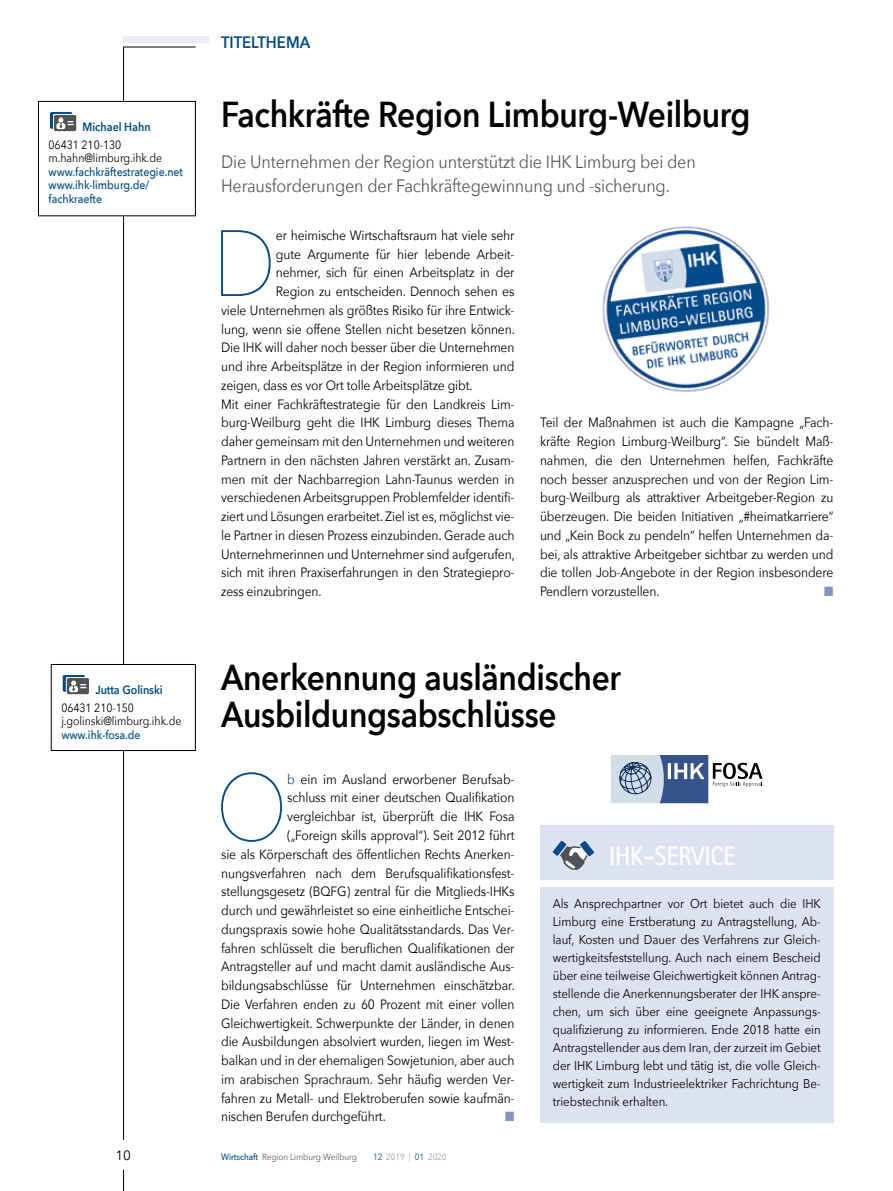
<style>
.page{position:relative;width:893px;height:1191px;background:#fff}
.page>*{position:absolute;margin:0;border:0;box-sizing:border-box;transform-origin:0 0}
.t1{font:200 93px "Avenir Next";color:#004b88;scale:.9 1}
.t2{font:600 36px/37.5px "Avenir Next";letter-spacing:-.01em;color:#000;scale:.88 1}
.t3{font:700 27px "Rotis Sans Serif";letter-spacing:-.01em;color:#fff;scale:.9 1}
.t4{font:18px/24px "Avenir Next";letter-spacing:-.01em;color:#575756;scale:.9 1}
.t5{font:600 16.5px "Avenir Next";color:#004b88;scale:.9 1}
.t6{font:13.5px/18.8px "Avenir Next";letter-spacing:-.01em;color:#000;text-align:justify;scale:.9 1}
.t7{font:13.5px "Avenir Next";letter-spacing:-.01em;color:#000}
.t8{font:13.5px "Zapf Dingbats ITC";color:#7f97c2;scale:.9 1}
.t9{font:12.75px/18px "Avenir Next";letter-spacing:-.005em;color:#000;text-align:justify;scale:.9 1}
.t10{font:500 12px/13.5px "Avenir Next";letter-spacing:-.005em;color:#004b88;scale:.88 1}
.t11{font:12px/13.5px "Avenir Next";letter-spacing:-.005em;color:#000;scale:.88 1}
.t12{font:600 12px "Avenir Next";letter-spacing:-.005em;color:#004b88;scale:.9 1}
.t13{font:9px "Avenir Next";letter-spacing:-.005em;color:#575756;scale:.9 1}
.t14{font:9px "Avenir Next";letter-spacing:-.005em;color:#9d9d9c;scale:.9 1}
.s1{color:#004b88}
.s2{font-weight:500;color:#004b88}
</style>
<div class="page">
<hr style="left:123px;top:47px;width:1px;height:1093px;background:#000">
<svg style="left:123px;top:1169px;width:1px;height:22px"></svg>
<hr style="left:123px;top:47px;width:73px;height:1px;background:#000">
<div style="left:123px;top:36px;width:85px;height:7px;background:#eaedf6"></div>
<div style="left:51px;top:664px;width:144px;height:86px;background:#fff"></div>
<div style="left:51px;top:664px;width:145px;height:86px;border:1px solid #000"></div>
<svg style="left:67px;top:678px;width:22px;height:16px"></svg>
<svg style="left:63px;top:675px;width:23px;height:17px"></svg>
<div style="left:540px;top:825px;width:293px;height:297px;background:#dde2f0"></div>
<div style="left:540px;top:880px;width:293px;height:6px;background:#fff"></div>
<svg style="left:553px;top:841px;width:41px;height:29px"></svg>
<svg style="left:611px;top:755px;width:152px;height:48px"></svg>
<div style="left:38px;top:101px;width:158px;height:115px;border:1px solid #000"></div>
<div style="left:54px;top:115px;width:22px;height:16px;background:linear-gradient(to right,#5f6365,#4e5254);border-radius:2px"></div>
<svg style="left:50px;top:112px;width:24px;height:17px"></svg>
<img style="left:602px;top:226px;width:168px;height:166px">
<p class="t12" style="left:83px;top:116px;width:77px">Michael Hahn</p>
<p class="t11" style="left:49px;top:137px;width:131px">06431 210-130 m.hahn@limburg.ihk.de</p>
<p class="t10" style="left:49px;top:164px;width:154px">www.fachkräftestrategie.net www.ihk-limburg.de/ fachkraefte</p>
<p class="t12" style="left:95px;top:679px;width:76px">Jutta Golinski</p>
<p class="t11" style="left:61px;top:700px;width:138px">06431 210-150 j.golinski@limburg.ihk.de</p>
<p class="t10" style="left:61px;top:727px;width:92px">www.ihk-fosa.de</p>
<p class="t5" style="left:221px;top:28px;width:100px">TITELTHEMA</p>
<h2 class="t2" style="left:221px;top:95px;width:603px">Fachkräfte Region Limburg-Weilburg</h2>
<h3 class="t4" style="left:221px;top:149px;width:529px">Die Unternehmen der Region unterstützt die IHK Limburg bei den<br>Herausforderungen der Fachkräftegewinnung und -sicherung.</h3>
<h1 class="t1" style="left:212px;top:185px;width:73px">D</h1>
<p class="t6" style="left:276px;top:225px;width:267px">er heimische Wirtschaftsraum hat viele sehr</p>
<p class="t6" style="left:276px;top:244px;width:267px">gute Argumente für hier lebende Arbeit-</p>
<p class="t6" style="left:276px;top:263px;width:267px">nehmer, sich für einen Arbeitsplatz in der</p>
<p class="t6" style="left:276px;top:281px;width:267px">Region zu entscheiden. Dennoch sehen es</p>
<p class="t6" style="left:221px;top:300px;width:327px">viele Unternehmen als größtes Risiko für ihre Entwick-</p>
<p class="t6" style="left:221px;top:319px;width:328px">lung, wenn sie offene Stellen nicht besetzen können.</p>
<p class="t6" style="left:221px;top:338px;width:327px">Die IHK will daher noch besser über die Unternehmen</p>
<p class="t6" style="left:221px;top:356px;width:327px">und ihre Arbeitsplätze in der Region informieren und</p>
<p class="t6" style="left:221px;top:375px;width:281px">zeigen, dass es vor Ort tolle Arbeitsplätze gibt.</p>
<p class="t6" style="left:221px;top:394px;width:327px">Mit einer Fachkräftestrategie für den Landkreis Lim-</p>
<p class="t6" style="left:221px;top:413px;width:327px">burg-Weilburg geht die IHK Limburg dieses Thema</p>
<p class="t6" style="left:221px;top:431px;width:327px">daher gemeinsam mit den Unternehmen und weiteren</p>
<p class="t6" style="left:221px;top:450px;width:327px">Partnern in den nächsten Jahren verstärkt an. Zusam-</p>
<p class="t6" style="left:221px;top:469px;width:327px">men mit der Nachbarregion Lahn-Taunus werden in</p>
<p class="t6" style="left:221px;top:488px;width:327px">verschiedenen Arbeitsgruppen Problemfelder identifi-</p>
<p class="t6" style="left:221px;top:506px;width:327px">ziert und Lösungen erarbeitet. Ziel ist es, möglichst vie-</p>
<p class="t6" style="left:221px;top:525px;width:327px">le Partner in diesen Prozess einzubinden. Gerade auch</p>
<p class="t6" style="left:221px;top:544px;width:328px">Unternehmerinnen und Unternehmer sind aufgerufen,</p>
<p class="t6" style="left:221px;top:563px;width:327px">sich mit ihren Praxiserfahrungen in den Strategiepro-</p>
<p class="t6" style="left:221px;top:581px;width:113px">zess einzubringen.</p>
<p class="t6" style="left:540px;top:413px;width:327px">Teil der Maßnahmen ist auch die Kampagne „Fach&shy;kräfte Region Limburg-Weilburg“. Sie bündelt Maß&shy;nahmen, die den Unternehmen helfen, Fachkräfte noch besser anzusprechen und von der Region Lim&shy;burg-Weilburg als attraktiver Arbeitgeber-Region zu überzeugen. Die beiden Initiativen „#heimatkarriere“ und „Kein Bock zu pendeln“ helfen Unternehmen da&shy;bei, als attraktive Arbeitgeber sichtbar zu werden und die tollen Job-Angebote in der Region insbesondere Pendlern vorzustellen.</p>
<p class="t8" style="left:824px;top:585px;width:12px">■</p>
<h2 class="t2" style="left:221px;top:657px;width:456px">Anerkennung ausländischer<br>Ausbildungsabschlüsse</h2>
<h1 class="t1" style="left:215px;top:729px;width:83px">O</h1>
<p class="t6" style="left:287px;top:769px;width:254px"><span class="s1">b</span> ein im Ausland erworbener Berufsab-</p>
<p class="t6" style="left:287px;top:788px;width:254px">schluss mit einer deutschen Qualifikation</p>
<p class="t6" style="left:287px;top:806px;width:254px">vergleichbar ist, überprüft die IHK Fosa</p>
<p class="t6" style="left:287px;top:825px;width:254px">(„Foreign skills approval“). Seit 2012 führt</p>
<p class="t6" style="left:221px;top:844px;width:327px">sie als Körperschaft des öffentlichen Rechts Anerken-</p>
<p class="t6" style="left:221px;top:863px;width:327px">nungsverfahren nach dem Berufsqualifikationsfest-</p>
<p class="t6" style="left:221px;top:881px;width:327px">stellungsgesetz (BQFG) zentral für die Mitglieds-IHKs</p>
<p class="t6" style="left:221px;top:900px;width:327px">durch und gewährleistet so eine einheitliche Entschei-</p>
<p class="t6" style="left:221px;top:919px;width:327px">dungspraxis sowie hohe Qualitätsstandards. Das Ver-</p>
<p class="t6" style="left:221px;top:938px;width:327px">fahren schlüsselt die beruflichen Qualifikationen der</p>
<p class="t6" style="left:221px;top:956px;width:327px">Antragsteller auf und macht damit ausländische Aus-</p>
<p class="t6" style="left:221px;top:975px;width:328px">bildungsabschlüsse für Unternehmen einschätzbar.</p>
<p class="t6" style="left:221px;top:994px;width:327px">Die Verfahren enden zu 60 Prozent mit einer vollen</p>
<p class="t6" style="left:221px;top:1013px;width:327px">Gleichwertigkeit. Schwerpunkte der Länder, in denen</p>
<p class="t6" style="left:221px;top:1031px;width:327px">die Ausbildungen absolviert wurden, liegen im West-</p>
<p class="t6" style="left:221px;top:1050px;width:327px">balkan und in der ehemaligen Sowjetunion, aber auch</p>
<p class="t6" style="left:221px;top:1069px;width:327px">im arabischen Sprachraum. Sehr häufig werden Ver-</p>
<p class="t6" style="left:221px;top:1088px;width:327px">fahren zu Metall- und Elektroberufen sowie kaufmän-</p>
<p class="t6" style="left:221px;top:1106px;width:185px">nischen Berufen durchgeführt.</p>
<p class="t8" style="left:505px;top:1110px;width:12px">■</p>
<h3 class="t3" style="left:609px;top:838px;width:142px">IHK-SERVICE</h3>
<p class="t9" style="left:553px;top:894px;width:299px">Als Ansprechpartner vor Ort bietet auch die IHK Limburg eine Erstberatung zu Antragstellung, Ab&shy;lauf, Kosten und Dauer des Verfahrens zur Gleich&shy;wertigkeitsfeststellung. Auch nach einem Bescheid über eine teilweise Gleichwertigkeit können Antrag&shy;stellende die Anerkennungsberater der IHK anspre&shy;chen, um sich über eine geeignete Anpassungs&shy;qualifizierung zu informieren. Ende 2018 hatte ein Antragstellender aus dem Iran, der zurzeit im Gebiet der IHK Limburg lebt und tätig ist, die volle Gleich&shy;wertigkeit zum Industrieelektriker Fachrichtung Be&shy;triebstechnik erhalten.</p>
<p class="t7" style="left:115px;top:1144px;width:17px">10</p>
<p class="t13" style="left:221px;top:1149px;width:152px"><span class="s2">Wirtschaft</span> Region Limburg-Weilburg</p>
<p class="t14" style="left:373px;top:1149px;width:83px"><span class="s1">12</span> 2019 | <span class="s1">01</span> 2020</p>
</div>
